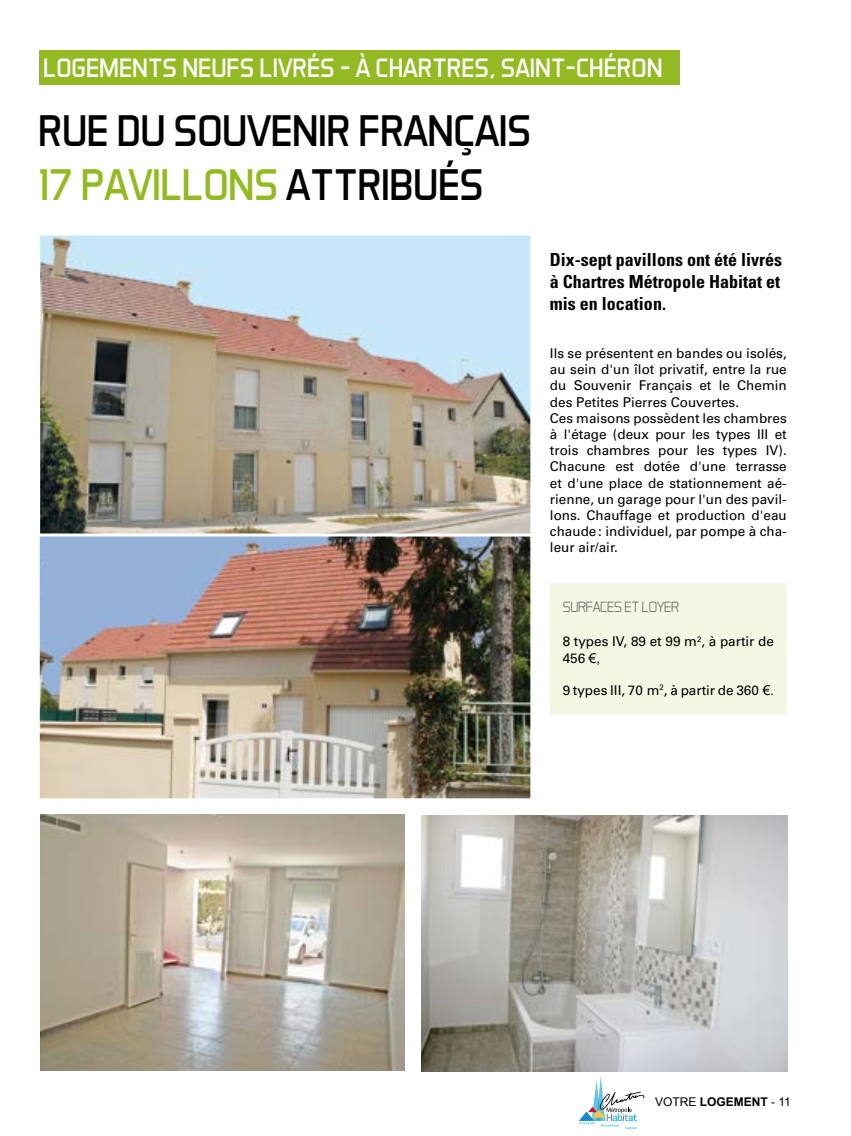
<style>
.page{position:relative;width:851px;height:1136px;background:#fff}
.page>*{position:absolute;margin:0;border:0;box-sizing:border-box;transform-origin:0 0}
.t1{font:45px/54px "Aero Matics";letter-spacing:-.01em;color:#000}
.t2{font:27px "Aero Matics";color:#fff}
.t3{font:700 condensed 18px/21.6px "Univers";color:#000;text-align:justify}
.t4{font:300 15px "Aero Matics";letter-spacing:-.02em;color:#575756}
.t5{font:13.5px/16.2px "Univers";color:#000}
.t6{font:12px "Arial";color:#000}
.s1{color:#93ba22}
.s2{font-family:"Arial"}
.s3{font-weight:700}
</style>
<div class="page">
<svg style="left:579px;top:1076px;width:65px;height:53px"></svg>
<div style="left:39px;top:51px;width:640px;height:34px;background:#93ba22"></div>
<img style="left:421px;top:815px;width:366px;height:255px">
<img style="left:41px;top:236px;width:488px;height:297px">
<div style="left:37px;top:232px;width:496px;height:326px;border:3px solid #fff"></div>
<div style="left:550px;top:583px;width:236px;height:130px;background:#f4f7e4"></div>
<img style="left:41px;top:537px;width:488px;height:260px">
<div style="left:37px;top:533px;width:496px;height:268px;border:3px solid #fff"></div>
<img style="left:40px;top:814px;width:364px;height:256px">
<h2 class="t2" style="left:43px;top:52px;width:620px">LOGEMENTS NEUFS LIVRÉS - À CHARTRES, SAINT-CHÉRON</h2>
<h1 class="t1" style="left:38px;top:102px;width:494px">RUE DU SOUVENIR FRANÇAIS<br><span class="s1">17 PAVILLONS</span> ATTRIBUÉS</h1>
<h3 class="t3" style="left:550px;top:249px;width:233px">Dix-sept pavillons ont été livrés à Chartres Métropole Habitat et mis en location.</h3>
<p class="t5" style="left:550px;top:345px;width:238px">Ils se présentent en bandes ou isolés, au sein d'un îlot privatif, entre la rue du Souvenir Français et le Chemin des Petites Pierres Couvertes.<br>Ces maisons possèdent les chambres à l'étage (deux pour les types III et trois chambres pour les types IV).<br>Chacune est dotée d'une terrasse et d'une place de stationnement aé&shy;rienne, un garage pour l'un des pavil&shy;lons. Chauffage et production d'eau chaude: individuel, par pompe à cha&shy;leur air/air.</p>
<p class="t4" style="left:562px;top:598px;width:118px">SURFACES ET LOYER</p>
<p class="t5" style="left:562px;top:633px;width:213px">8 types IV, 89 et 99 m<sup>2</sup>, à partir de<br>456 <span class="s2">€,</span></p>
<p class="t5" style="left:562px;top:682px;width:213px">9 types III, 70 m<sup>2</sup>, à partir de 360 <span class="s2">€.</span></p>
<p class="t6" style="left:655px;top:1094px;width:137px">VOTRE <span class="s3">LOGEMENT</span> - 11</p>
</div>
